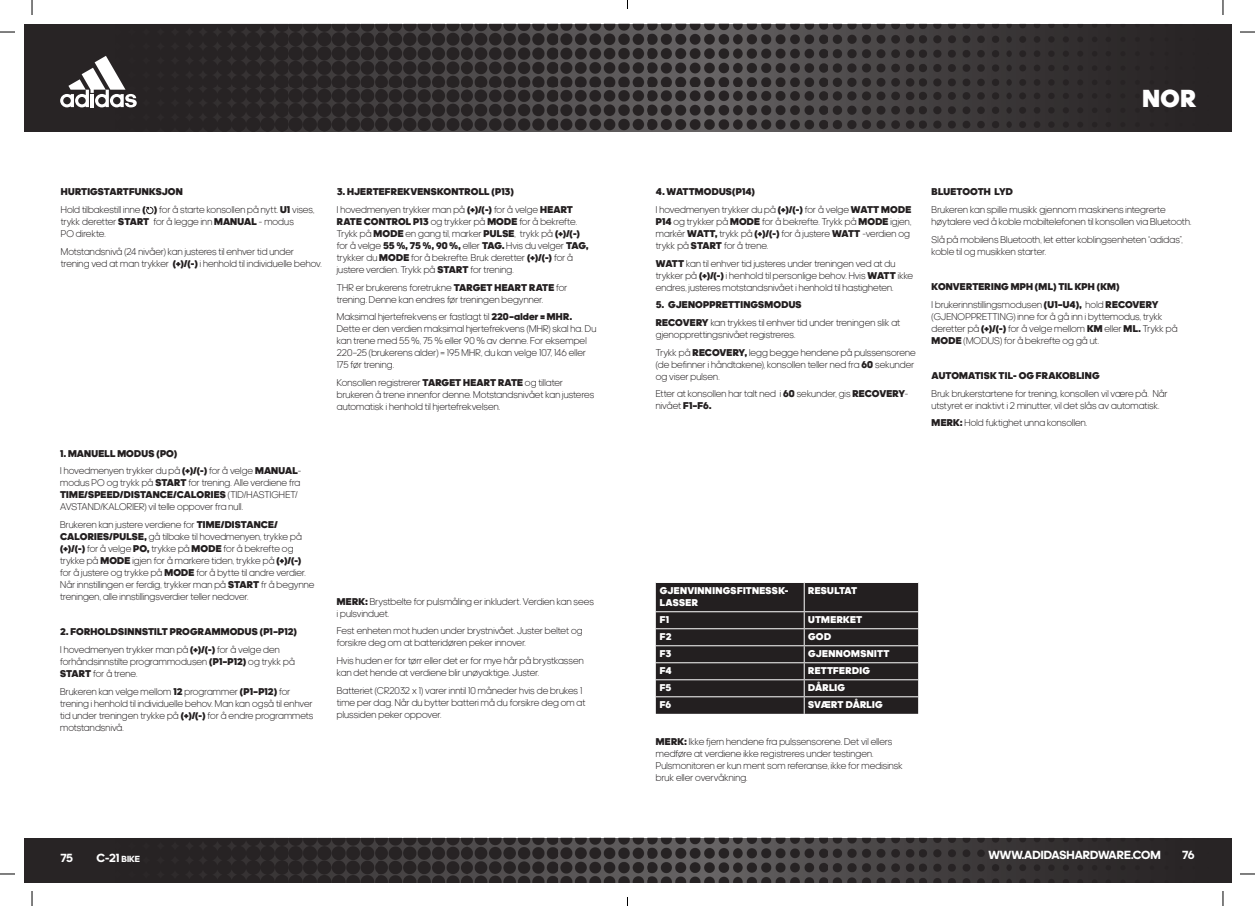
<style>
.page{position:relative;width:1255px;height:906px;background:#fff}
.page>*{position:absolute;margin:0;border:0;box-sizing:border-box;transform-origin:0 0}
.t1{font:900 25px "adineue PROTT";color:#fff}
.t2{font:700 12px "adineue PRO";color:#fff}
.t3{font:300 10px/12px "adineue PROTT";letter-spacing:.01em;color:#231f20}
.t4{font:900 10px "adineue PROTT";letter-spacing:.015em;color:#231f20}
.t5{font:900 10px/12px "adineue PROTT";letter-spacing:.03em;color:#fff}
.t6{font:900 10px "adineue PROTT";letter-spacing:.01em;color:#fff}
.s1{font-weight:900}
.s2{font-size:9px}
</style>
<div class="page">
<img style="left:24px;top:24px;width:1207px;height:107px">
<img style="left:24px;top:838px;width:1207px;height:44px">
<svg style="left:60px;top:56px;width:77px;height:51px"></svg>
<svg style="left:656px;top:582px;width:262px;height:132px;background:#302c2d"></svg>
<svg style="left:146px;top:206px;width:7px;height:9px"></svg>
<svg style="left:0;top:31px;width:15px;height:2px"></svg>
<svg style="left:1240px;top:31px;width:15px;height:2px"></svg>
<svg style="left:0;top:873px;width:15px;height:2px"></svg>
<svg style="left:1240px;top:873px;width:15px;height:2px"></svg>
<svg style="left:31px;top:0;width:2px;height:15px"></svg>
<svg style="left:31px;top:891px;width:2px;height:15px"></svg>
<svg style="left:1222px;top:0;width:1px;height:15px"></svg>
<svg style="left:1222px;top:891px;width:1px;height:15px"></svg>
<p class="t4" style="left:61px;top:186px;width:124px">HURTIGSTARTFUNKSJON</p>
<p class="t3" style="left:61px;top:204px;width:255px">Hold tilbakestill inne <span class="s1">( )</span> for å starte konsollen på nytt. <span class="s1">U1</span> vises, trykk deretter <span class="s1">START</span> for å legge inn <span class="s1">MANUAL</span> - modus<br>PO direkte.</p>
<p class="t3" style="left:61px;top:245px;width:263px">Motstandsnivå (24 nivåer) kan justeres til enhver tid under trening ved at man trykker <span class="s1">(+)/(-)</span> i henhold til individuelle behov.</p>
<p class="t4" style="left:337px;top:186px;width:179px">3. HJERTEFREKVENSKONTROLL (P13)</p>
<p class="t3" style="left:337px;top:204px;width:253px">I hovedmenyen trykker man på <span class="s1">(+)/(-)</span> for å velge <span class="s1">HEART RATE CONTROL P13</span> og trykker på <span class="s1">MODE</span> for å bekrefte.<br>Trykk på <span class="s1">MODE</span> en gang til, marker <span class="s1">PULSE</span>, trykk på <span class="s1">(+)/(-) </span>for å velge <span class="s1">55 %, 75 %, 90 %,</span> eller <span class="s1">TAG.</span> Hvis du velger <span class="s1">TAG, </span>trykker du <span class="s1">MODE</span> for å bekrefte. Bruk deretter <span class="s1">(+)/(-)</span> for å justere verdien. Trykk på <span class="s1">START</span> for trening.</p>
<p class="t3" style="left:337px;top:281px;width:232px">THR er brukerens foretrukne <span class="s1">TARGET HEART RATE</span> for trening. Denne kan endres før treningen begynner.</p>
<p class="t3" style="left:337px;top:311px;width:261px">Maksimal hjertefrekvens er fastlagt til <span class="s1">220–alder = MHR.<br></span>Dette er den verdien maksimal hjertefrekvens (MHR) skal ha. Du kan trene med 55 %, 75 % eller 90 % av denne. For eksempel 220–25 (brukerens alder) = 195 MHR, du kan velge 107, 146 eller 175 før trening.</p>
<p class="t3" style="left:337px;top:377px;width:259px">Konsollen registrerer <span class="s1">TARGET HEART RATE</span> og tillater brukeren å trene innenfor denne. Motstandsnivået kan justeres automatisk i henhold til hjertefrekvelsen.</p>
<p class="t4" style="left:60px;top:447px;width:119px">1. MANUELL MODUS (PO)</p>
<p class="t3" style="left:60px;top:465px;width:243px">I hovedmenyen trykker du på <span class="s1">(+)/(-)</span> for å velge <span class="s1">MANUAL&shy;</span>modus PO og trykk på <span class="s1">START</span> for trening. Alle verdiene fra <span class="s1">TIME/SPEED/DISTANCE/CALORIES</span> (TID/HASTIGHET/ AVSTAND/KALORIER) vil telle oppover fra null.</p>
<p class="t3" style="left:60px;top:518px;width:256px">Brukeren kan justere verdiene for <span class="s1">TIME/DISTANCE/ CALORIES/PULSE,</span> gå tilbake til hovedmenyen, trykke på <span class="s1">(+)/(-)</span> for å velge <span class="s1">PO,</span> trykke på <span class="s1">MODE</span> for å bekrefte og trykke på <span class="s1">MODE</span> igjen for å markere tiden, trykke på <span class="s1">(+)/(-) </span>for å justere og trykke på <span class="s1">MODE</span> for å bytte til andre verdier.<br>Når innstillingen er ferdig, trykker man på <span class="s1">START</span> fr å begynne treningen, alle innstillingsverdier teller nedover.</p>
<p class="t4" style="left:60px;top:626px;width:238px">2. FORHOLDSINNSTILT PROGRAMMODUS (P1–P12)</p>
<p class="t3" style="left:60px;top:643px;width:236px">I hovedmenyen trykker man på <span class="s1">(+)/(-)</span> for å velge den forhåndsinnstilte programmodusen <span class="s1">(P1–P12)</span> og trykk på<br><span class="s1">START</span> for å trene.</p>
<p class="t3" style="left:60px;top:685px;width:255px">Brukeren kan velge mellom <span class="s1">12</span> programmer <span class="s1">(P1–P12)</span> for trening i henhold til individuelle behov. Man kan også til enhver tid under treningen trykke på <span class="s1">(+)/(-)</span> for å endre programmets motstandsnivå.</p>
<p class="t3" style="left:337px;top:595px;width:258px"><span class="s1">MERK:</span> Brystbelte for pulsmåling er inkludert. Verdien kan sees i pulsvinduet.</p>
<p class="t3" style="left:337px;top:625px;width:247px">Fest enheten mot huden under brystnivået. Juster beltet og forsikre deg om at batteridøren peker innover.</p>
<p class="t3" style="left:337px;top:654px;width:248px">Hvis huden er for tørr eller det er for mye hår på brystkassen kan det hende at verdiene blir unøyaktige. Juster.</p>
<p class="t3" style="left:337px;top:684px;width:250px">Batteriet (CR2032 x 1) varer inntil 10 måneder hvis de brukes 1 time per dag. Når du bytter batteri må du forsikre deg om at plussiden peker oppover.</p>
<p class="t1" style="left:1142px;top:83px;width:55px">NOR</p>
<p class="t4" style="left:656px;top:186px;width:101px">4. WATTMODUS(P14)</p>
<p class="t3" style="left:656px;top:204px;width:257px">I hovedmenyen trykker du på <span class="s1">(+)/(-)</span> for å velge <span class="s1">WATT MODE P14</span> og trykker på <span class="s1">MODE</span> for å bekrefte. Trykk på <span class="s1">MODE</span> igjen, markér <span class="s1">WATT,</span> trykk på <span class="s1">(+)/(-)</span> for å justere <span class="s1">WATT</span> -verdien og trykk på <span class="s1">START</span> for å trene.</p>
<p class="t3" style="left:656px;top:257px;width:259px"><span class="s1">WATT</span> kan til enhver tid justeres under treningen ved at du trykker på <span class="s1">(+)/(-)</span> i henhold til personlige behov. Hvis <span class="s1">WATT</span> ikke endres, justeres motstandsnivået i henhold til hastigheten.</p>
<p class="t4" style="left:656px;top:299px;width:147px">5. GJENOPPRETTINGSMODUS</p>
<p class="t3" style="left:656px;top:317px;width:246px"><span class="s1">RECOVERY</span> kan trykkes til enhver tid under treningen slik at gjenopprettingsnivået registreres.</p>
<p class="t3" style="left:656px;top:346px;width:261px">Trykk på <span class="s1">RECOVERY,</span> legg begge hendene på pulssensorene (de befinner i håndtakene), konsollen teller ned fra <span class="s1">60</span> sekunder og viser pulsen.</p>
<p class="t3" style="left:656px;top:388px;width:254px">Etter at konsollen har talt ned i <span class="s1">60</span> sekunder, gis <span class="s1">RECOVERY&shy;</span>nivået <span class="s1">F1–F6.</span></p>
<p class="t4" style="left:931px;top:186px;width:83px">BLUETOOTH LYD</p>
<p class="t3" style="left:931px;top:204px;width:261px">Brukeren kan spille musikk gjennom maskinens integrerte høytalere ved å koble mobiltelefonen til konsollen via Bluetooth.</p>
<p class="t3" style="left:931px;top:233px;width:253px">Slå på mobilens Bluetooth, let etter koblingsenheten “adidas”, koble til og musikken starter.</p>
<p class="t4" style="left:931px;top:281px;width:189px">KONVERTERING MPH (ML) TIL KPH (KM)</p>
<p class="t3" style="left:931px;top:298px;width:247px">I brukerinnstillingsmodusen <span class="s1">(U1–U4),</span> hold <span class="s1">RECOVERY </span>(GJENOPPRETTING) inne for å gå inn i byttemodus, trykk deretter på <span class="s1">(+)/(-)</span> for å velge mellom <span class="s1">KM</span> eller <span class="s1">ML.</span> Trykk på <span class="s1">MODE</span> (MODUS) for å bekrefte og gå ut.</p>
<p class="t4" style="left:931px;top:370px;width:170px">AUTOMATISK TIL- OG FRAKOBLING</p>
<p class="t3" style="left:931px;top:387px;width:238px">Bruk brukerstartene for trening, konsollen vil være på. Når utstyret er inaktivt i 2 minutter, vil det slås av automatisk.</p>
<p class="t3" style="left:931px;top:417px;width:157px"><span class="s1">MERK:</span> Hold fuktighet unna konsollen.</p>
<p class="t5" style="left:660px;top:584px;width:130px">GJENVINNINGSFITNESSK-<br>LASSER</p>
<p class="t5" style="left:808px;top:584px;width:51px">RESULTAT</p>
<p class="t5" style="left:660px;top:614px;width:11px">F1</p>
<p class="t5" style="left:808px;top:614px;width:55px">UTMERKET</p>
<p class="t5" style="left:660px;top:631px;width:13px">F2</p>
<p class="t5" style="left:808px;top:631px;width:24px">GOD</p>
<p class="t5" style="left:660px;top:648px;width:13px">F3</p>
<p class="t5" style="left:808px;top:648px;width:83px">GJENNOMSNITT</p>
<p class="t5" style="left:660px;top:665px;width:13px">F4</p>
<p class="t5" style="left:808px;top:665px;width:63px">RETTFERDIG</p>
<p class="t5" style="left:660px;top:682px;width:13px">F5</p>
<p class="t5" style="left:808px;top:682px;width:38px">DÅRLIG</p>
<p class="t5" style="left:660px;top:699px;width:13px">F6</p>
<p class="t6" style="left:808px;top:699px;width:76px">SVÆRT DÅRLIG</p>
<p class="t3" style="left:656px;top:736px;width:249px"><span class="s1">MERK:</span> Ikke fjern hendene fra pulssensorene. Det vil ellers medføre at verdiene ikke registreres under testingen.<br>Pulsmonitoren er kun ment som referanse, ikke for medisinsk bruk eller overvåkning.</p>
<p class="t2" style="left:60px;top:851px;width:14px">75</p>
<p class="t2" style="left:96px;top:851px;width:45px">C-21 <span class="s2">BIKE</span></p>
<p class="t2" style="left:988px;top:848px;width:174px">WWW.ADIDASHARDWARE.COM</p>
<p class="t2" style="left:1182px;top:848px;width:14px">76</p>
</div>
